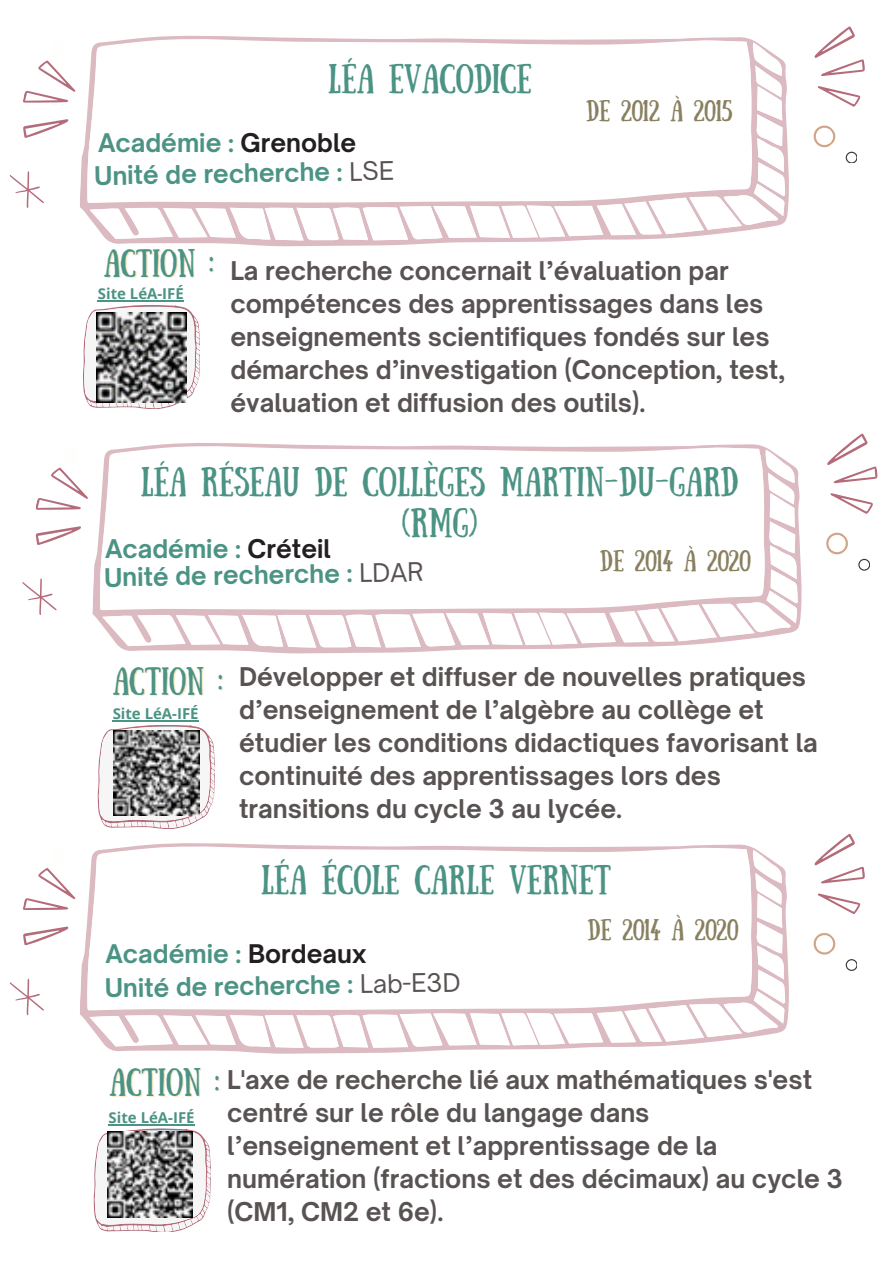
<style>
.page{position:relative;width:892px;height:1267px;background:#fff}
.page>*{position:absolute;margin:0;border:0;box-sizing:border-box;transform-origin:0 0}
.t1{font:29.4px/40.5px "Sunday";color:#4b9384;text-align:center}
.t2{font:27.9px "Sunday";color:#4b9384}
.t3{font:700 24.6px/33px "Open Sauce One";color:#595252}
.t4{font:700 24.6px "Open Sauce One";color:#4b9384}
.t5{font:21.3px "Sunday";color:#88805f}
.t6{font:700 15px "Open Sans";color:#4b9384}
.s1{color:#231f20}
.s2{font-weight:400;color:#595252}
</style>
<div class="page">
<svg style="left:814px;top:26px;width:51px;height:81px"></svg>
<svg style="left:9px;top:171px;width:35px;height:37px"></svg>
<svg style="left:23px;top:60px;width:53px;height:78px"></svg>
<svg style="left:845px;top:152px;width:11px;height:11px"></svg>
<svg style="left:813px;top:125px;width:23px;height:23px"></svg>
<svg style="left:86px;top:35px;width:703px;height:212px"></svg>
<svg style="left:83px;top:305px;width:116px;height:103px"></svg>
<svg style="left:827px;top:433px;width:51px;height:81px"></svg>
<svg style="left:22px;top:578px;width:35px;height:37px"></svg>
<svg style="left:35px;top:467px;width:53px;height:78px"></svg>
<svg style="left:858px;top:559px;width:11px;height:11px"></svg>
<svg style="left:826px;top:532px;width:22px;height:23px"></svg>
<svg style="left:98px;top:443px;width:703px;height:211px"></svg>
<svg style="left:98px;top:725px;width:116px;height:102px"></svg>
<img style="left:97px;top:313px;width:89px;height:90px">
<img style="left:114px;top:730px;width:85px;height:85px">
<hr style="left:98px;top:300px;width:86px;height:2px;background:#4b9384">
<hr style="left:113px;top:720px;width:86px;height:1px;background:#4b9384">
<svg style="left:814px;top:834px;width:51px;height:80px"></svg>
<svg style="left:9px;top:978px;width:35px;height:38px"></svg>
<svg style="left:23px;top:868px;width:53px;height:77px"></svg>
<svg style="left:845px;top:959px;width:11px;height:11px"></svg>
<svg style="left:813px;top:933px;width:23px;height:22px"></svg>
<svg style="left:86px;top:843px;width:703px;height:211px"></svg>
<svg style="left:94px;top:1128px;width:116px;height:104px"></svg>
<img style="left:107px;top:1132px;width:86px;height:85px">
<hr style="left:109px;top:1124px;width:86px;height:1px;background:#4b9384">
<p class="t1" style="left:328px;top:55px;width:205px">LÉA EVACODICE</p>
<p class="t4" style="left:98px;top:127px;width:260px">Académie : <span class="s1">Grenoble</span></p>
<p class="t4" style="left:94px;top:160px;width:301px;rotate:-1deg">Unité de recherche : <span class="s2">LSE</span></p>
<p class="t5" style="left:586px;top:96px;width:148px">DE 2012 À 2015</p>
<p class="t2" style="left:104px;top:244px;width:111px">ACTION :</p>
<p class="t6" style="left:98px;top:283px;width:87px">Site LéA-IFÉ</p>
<p class="t3" style="left:230px;top:254px;width:556px">La recherche concernait l’évaluation par compétences des apprentissages dans les enseignements scientifiques fondés sur les démarches d’investigation (Conception, test, évaluation et diffusion des outils).</p>
<p class="t1" style="left:141px;top:459px;width:599px">LÉA RÉSEAU DE COLLÈGES MARTIN-DU-GARD (RMG)</p>
<p class="t5" style="left:599px;top:545px;width:152px">DE 2014 À 2020</p>
<p class="t4" style="left:105px;top:534px;width:227px">Académie : <span class="s1">Créteil</span></p>
<p class="t4" style="left:104px;top:562px;width:321px;rotate:-1deg">Unité de recherche : <span class="s2">LDAR</span></p>
<p class="t2" style="left:113px;top:661px;width:111px">ACTION :</p>
<p class="t6" style="left:113px;top:703px;width:87px">Site LéA-IFÉ</p>
<p class="t3" style="left:239px;top:660px;width:580px">Développer et diffuser de nouvelles pratiques d’enseignement de l’algèbre au collège et étudier les conditions didactiques favorisant la continuité des apprentissages lors des transitions du cycle 3 au lycée.</p>
<p class="t1" style="left:261px;top:856px;width:352px">LÉA ÉCOLE CARLE VERNET</p>
<p class="t5" style="left:587px;top:914px;width:152px">DE 2014 À 2020</p>
<p class="t4" style="left:105px;top:938px;width:262px">Académie : <span class="s1">Bordeaux</span></p>
<p class="t4" style="left:105px;top:973px;width:357px;rotate:-1deg">Unité de recherche : <span class="s2">Lab-E3D</span></p>
<p class="t2" style="left:110px;top:1062px;width:111px">ACTION :</p>
<p class="t6" style="left:109px;top:1106px;width:87px">Site LéA-IFÉ</p>
<p class="t3" style="left:227px;top:1063px;width:617px">L'axe de recherche lié aux mathématiques s'est centré sur le rôle du langage dans l’enseignement et l’apprentissage de la numération (fractions et des décimaux) au cycle 3 (CM1, CM2 et 6e).</p>
</div>
